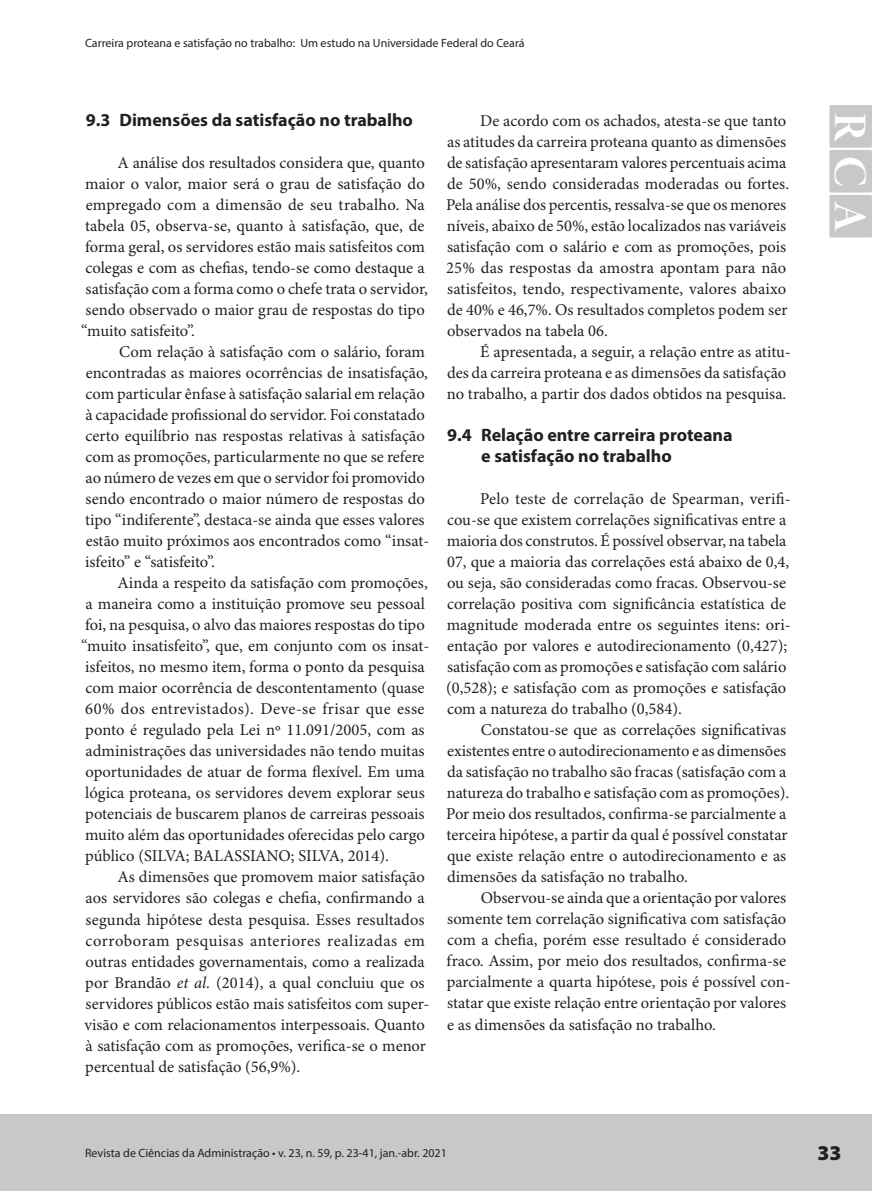
<style>
.page{position:relative;width:872px;height:1191px;background:#fff}
.page>*{position:absolute;margin:0;border:0;box-sizing:border-box;transform-origin:0 0}
.t1{font:46.8px "Minion Pro Bold Disp";color:#fff}
.t2{font:900 21px "Myriad Pro";color:#231f20}
.t3{font:700 18px/21px "Myriad Pro";color:#231f20}
.t4{font:16.5px/21px "Minion Pro";color:#231f20}
.t5{font:12px "Myriad Pro";color:#231f20}
.s1{font-style:italic}
</style>
<div class="page">
<div style="left:0;top:1114px;width:872px;height:77px;background:#c7c8ca"></div>
<div style="left:829px;top:105px;width:43px;height:43px;background:#c7c8ca"></div>
<div style="left:829px;top:150px;width:43px;height:42px;background:#c7c8ca"></div>
<div style="left:829px;top:195px;width:43px;height:42px;background:#c7c8ca"></div>
<p class="t5" style="left:85px;top:35px;width:441px">Carreira proteana e satisfação no trabalho: Um estudo na Universidade Federal do Ceará</p>
<p class="t3" style="left:86px;top:109px;width:329px">9.3 Dimensões da satisfação no trabalho</p>
<p class="t4" style="left:81px;top:153px;width:348px;text-indent:36px">A análise dos resultados considera que, quanto maior o valor, maior será o grau de satisfação do empregado com a dimensão de seu trabalho. Na tabela 05, observa-se, quanto à satisfação, que, de forma geral, os servidores estão mais satisfeitos com colegas e com as chefias, tendo-se como destaque a satisfação com a forma como o chefe trata o servidor, sendo observado o maior grau de respostas do tipo “muito satisfeito”.</p>
<p class="t4" style="left:85px;top:342px;width:346px;text-indent:34px">Com relação à satisfação com o salário, foram encontradas as maiores ocorrências de insatisfação, com particular ênfase à satisfação salarial em relação à capacidade profissional do servidor. Foi constatado certo equilíbrio nas respostas relativas à satisfação com as promoções, particularmente no que se refere ao número de vezes em que o servidor foi promovido sendo encontrado o maior número de respostas do tipo “indiferente”, destaca-se ainda que esses valores estão muito próximos aos encontrados como “insat&shy;isfeito” e “satisfeito”.</p>
<p class="t4" style="left:81px;top:573px;width:350px;text-indent:36px">Ainda a respeito da satisfação com promoções, a maneira como a instituição promove seu pessoal foi, na pesquisa, o alvo das maiores respostas do tipo “muito insatisfeito”, que, em conjunto com os insat&shy;isfeitos, no mesmo item, forma o ponto da pesquisa com maior ocorrência de descontentamento (quase 60% dos entrevistados). Deve-se frisar que esse ponto é regulado pela Lei nº 11.091/2005, com as administrações das universidades não tendo muitas oportunidades de atuar de forma flexível. Em uma lógica proteana, os servidores devem explorar seus potenciais de buscarem planos de carreiras pessoais muito além das oportunidades oferecidas pelo cargo público (SILVA; BALASSIANO; SILVA, 2014).</p>
<p class="t4" style="left:84px;top:867px;width:346px;text-indent:33px">As dimensões que promovem maior satisfação aos servidores são colegas e chefia, confirmando a segunda hipótese desta pesquisa. Esses resultados corroboram pesquisas anteriores realizadas em outras entidades governamentais, como a realizada por Brandão <span class="s1">et al.</span> (2014), a qual concluiu que os servidores públicos estão mais satisfeitos com super&shy;visão e com relacionamentos interpessoais. Quanto à satisfação com as promoções, verifica-se o menor percentual de satisfação (56,9%).</p>
<p class="t4" style="left:446px;top:111px;width:344px;text-indent:34px">De acordo com os achados, atesta-se que tanto as atitudes da carreira proteana quanto as dimensões de satisfação apresentaram valores percentuais acima de 50%, sendo consideradas moderadas ou fortes.<br>Pela análise dos percentis, ressalva-se que os menores níveis, abaixo de 50%, estão localizados nas variáveis satisfação com o salário e com as promoções, pois 25% das respostas da amostra apontam para não satisfeitos, tendo, respectivamente, valores abaixo de 40% e 46,7%. Os resultados completos podem ser observados na tabela 06.</p>
<p class="t4" style="left:447px;top:342px;width:345px;text-indent:33px">É apresentada, a seguir, a relação entre as atitu&shy;des da carreira proteana e as dimensões da satisfação no trabalho, a partir dos dados obtidos na pesquisa.</p>
<p class="t3" style="left:481px;top:424px;width:253px;text-indent:-34px">9.4 Relação entre carreira proteana e satisfação no trabalho</p>
<p class="t4" style="left:446px;top:489px;width:346px;text-indent:34px">Pelo teste de correlação de Spearman, verifi&shy;cou-se que existem correlações significativas entre a maioria dos construtos. É possível observar, na tabela 07, que a maioria das correlações está abaixo de 0,4, ou seja, são consideradas como fracas. Observou-se correlação positiva com significância estatística de magnitude moderada entre os seguintes itens: ori&shy;entação por valores e autodirecionamento (0,427); satisfação com as promoções e satisfação com salário (0,528); e satisfação com as promoções e satisfação com a natureza do trabalho (0,584).</p>
<p class="t4" style="left:446px;top:720px;width:344px;text-indent:35px">Constatou-se que as correlações significativas existentes entre o autodirecionamento e as dimensões da satisfação no trabalho são fracas (satisfação com a natureza do trabalho e satisfação com as promoções).<br>Por meio dos resultados, confirma-se parcialmente a terceira hipótese, a partir da qual é possível constatar que existe relação entre o autodirecionamento e as dimensões da satisfação no trabalho.</p>
<p class="t4" style="left:446px;top:888px;width:345px;text-indent:34px">Observou-se ainda que a orientação por valores somente tem correlação significativa com satisfação com a chefia, porém esse resultado é considerado fraco. Assim, por meio dos resultados, confirma-se parcialmente a quarta hipótese, pois é possível con&shy;statar que existe relação entre orientação por valores e as dimensões da satisfação no trabalho.</p>
<h1 class="t1" style="left:878px;top:112px;width:121px;rotate:90deg">RCA</h1>
<p class="t5" style="left:85px;top:1145px;width:363px">Revista de Ciências da Administração • v. 23, n. 59, p. 23-41, jan.-abr. 2021</p>
<p class="t2" style="left:817px;top:1141px;width:26px">33</p>
</div>
